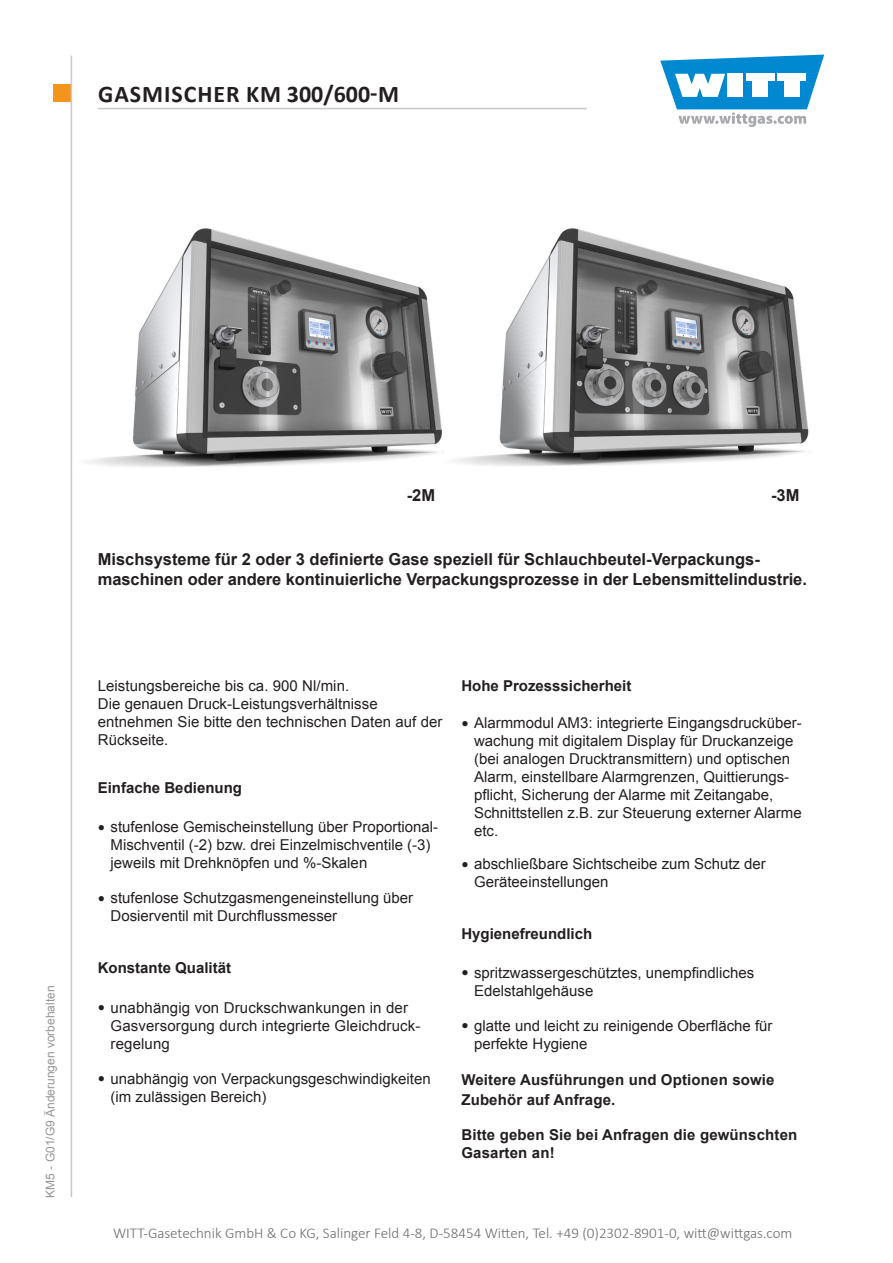
<style>
.page{position:relative;width:893px;height:1263px;background:#fff}
.page>*{position:absolute;margin:0;border:0;box-sizing:border-box;transform-origin:0 0}
.t1{font:700 24px "Calibri";letter-spacing:.04em;color:#231f20}
.Einleitungstext{font:700 16.5px/19.8px "Arial";letter-spacing:-.005em;color:#231f20}
.t2{font:15px/18px "Arial";color:#231f20}
.Überschrift{font:700 15px/19.5px "Arial";letter-spacing:.01em;color:#231f20}
.t3{font:300 15px "Calibri";color:#6b6c6f}
.t4{font:12px "Arial";color:#949698}
.s1{font-family:"Bookman Old Style";font-size:12px}
</style>
<div class="page">
<div style="left:53px;top:85px;width:17px;height:17px;background:#f5941d"></div>
<svg style="left:660px;top:55px;width:164px;height:72px"></svg>
<hr style="left:71px;top:56px;width:1px;height:1141px;background:#c7c9cb">
<hr style="left:98px;top:108px;width:489px;height:1px;background:#c7c9cb">
<img style="left:88px;top:228px;width:354px;height:239px">
<img style="left:455px;top:228px;width:354px;height:238px">
<h1 class="t1" style="left:98px;top:78px;width:302px">GASMISCHER KM 300/600-M</h1>
<p class="t4" style="left:42px;top:1197px;width:214px;rotate:-90deg">KM5 - G01/G9 Änderungen vorbehalten</p>
<p class="Einleitungstext" style="left:407px;top:485px;width:30px">-2M</p>
<p class="Einleitungstext" style="left:771px;top:485px;width:30px">-3M</p>
<p class="Einleitungstext" style="left:98px;top:550px;width:711px">Mischsysteme für 2 oder 3 definierte Gase speziell für Schlauchbeutel-Verpackungs&shy;maschinen oder andere kontinuierliche Verpackungsprozesse in der Lebensmittelindustrie.</p>
<p class="t2" style="left:98px;top:677px;width:346px">Leistungsbereiche bis ca. 900 Nl/min.<br>Die genauen Druck-Leistungsverhältnisse entnehmen Sie bitte den technischen Daten auf der Rückseite.</p>
<p class="Überschrift" style="left:98px;top:778px;width:146px">Einfache Bedienung</p>
<p class="t2" style="left:111px;top:818px;width:329px;text-indent:-13px"><span class="s1">●</span> stufenlose Gemischeinstellung über Proportional-<br>Mischventil (-2) bzw. drei Einzelmischventile (-3) jeweils mit Drehknöpfen und %-Skalen</p>
<p class="t2" style="left:111px;top:889px;width:304px;text-indent:-13px"><span class="s1">●</span> stufenlose Schutzgasmengeneinstellung über<br>Dosierventil mit Durchflussmesser</p>
<p class="Überschrift" style="left:98px;top:959px;width:135px">Konstante Qualität</p>
<p class="t2" style="left:111px;top:998px;width:311px;text-indent:-13px"><span class="s1">●</span> unabhängig von Druckschwankungen in der<br>Gasversorgung durch integrierte Gleichdruck&shy;regelung</p>
<p class="t2" style="left:111px;top:1069px;width:322px;text-indent:-13px"><span class="s1">●</span> unabhängig von Verpackungsgeschwindigkeiten (im zulässigen Bereich)</p>
<p class="Überschrift" style="left:461px;top:677px;width:172px">Hohe Prozesssicherheit</p>
<p class="t2" style="left:474px;top:714px;width:329px;text-indent:-13px"><span class="s1">●</span> Alarmmodul AM3: integrierte Eingangsdrucküber&shy;wachung mit digitalem Display für Druckanzeige (bei analogen Drucktransmittern) und optischen Alarm, einstellbare Alarmgrenzen, Quittierungs&shy;pflicht, Sicherung der Alarme mit Zeitangabe, Schnittstellen z.B. zur Steuerung externer Alarme etc.</p>
<p class="t2" style="left:474px;top:855px;width:293px;text-indent:-13px"><span class="s1">●</span> abschließbare Sichtscheibe zum Schutz der<br>Geräteeinstellungen</p>
<p class="Überschrift" style="left:461px;top:925px;width:132px">Hygienefreundlich</p>
<p class="t2" style="left:474px;top:964px;width:282px;text-indent:-13px"><span class="s1">●</span> spritzwassergeschütztes, unempfindliches<br>Edelstahlgehäuse</p>
<p class="t2" style="left:474px;top:1017px;width:300px;text-indent:-13px"><span class="s1">●</span> glatte und leicht zu reinigende Oberfläche für perfekte Hygiene</p>
<p class="Überschrift" style="left:461px;top:1071px;width:315px">Weitere Ausführungen und Optionen sowie<br>Zubehör auf Anfrage.</p>
<p class="Überschrift" style="left:461px;top:1126px;width:337px;line-height:18px">Bitte geben Sie bei Anfragen die gewünschten<br>Gasarten an!</p>
<p class="t3" style="left:113px;top:1224px;width:681px">WITT-Gasetechnik GmbH &amp; Co KG, Salinger Feld 4-8, D-58454 Witten, Tel. +49 (0)2302-8901-0, witt@wittgas.com</p>
</div>
